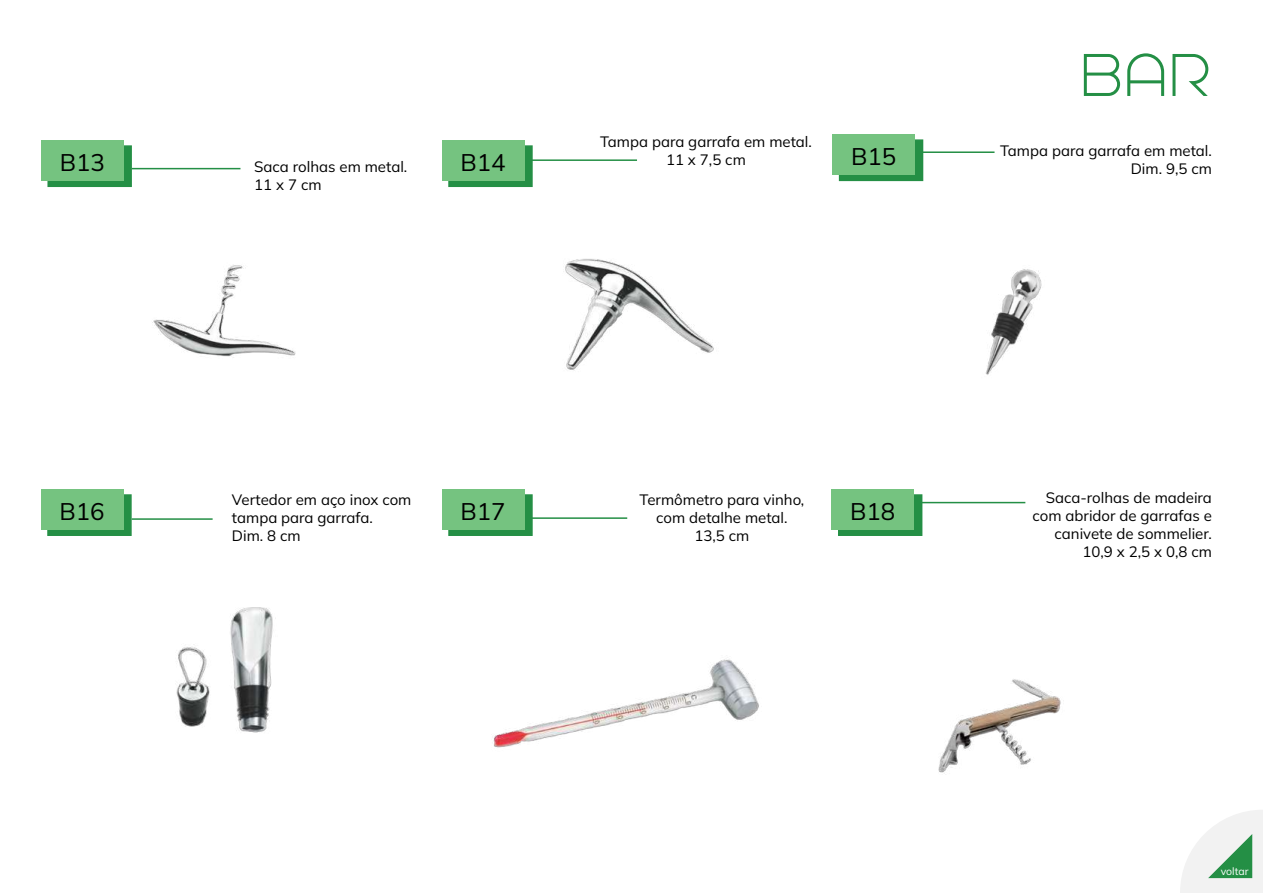
<style>
.page{position:relative;width:1263px;height:893px;background:#fff}
.page>*{position:absolute;margin:0;border:0;box-sizing:border-box;transform-origin:0 0}
.t1{font:60px "Cities Typeface";color:#248f45}
.t2{font:200 24px "Mulish";color:#000}
.t3{font:200 15px/18px "Mulish";color:#000;text-align:center}
.t4{font:200 10.5px "Mulish";color:#fff}
</style>
<div class="page">
<svg style="left:1180px;top:810px;width:83px;height:83px"></svg>
<img style="left:132px;top:168px;width:164px;height:190px">
<img style="left:176px;top:607px;width:100px;height:126px">
<img style="left:563px;top:258px;width:151px;height:113px">
<img style="left:493px;top:659px;width:266px;height:89px">
<img style="left:850px;top:152px;width:192px;height:223px">
<img style="left:938px;top:679px;width:274px;height:163px">
<div style="left:839px;top:139px;width:84px;height:42px;background:#248f45"></div>
<div style="left:832px;top:134px;width:83px;height:41px;background:#75c380"></div>
<hr style="left:923px;top:151px;width:71px;height:2px;background:#248f45">
<div style="left:838px;top:494px;width:84px;height:42px;background:linear-gradient(to right,#248f45,#248f45);border:2px solid #248f45"></div>
<div style="left:831px;top:489px;width:83px;height:40px;background:#75c380"></div>
<hr style="left:922px;top:502px;width:103px;height:1px;background:#248f45">
<svg style="left:448px;top:145px;width:85px;height:42px"></svg>
<div style="left:442px;top:140px;width:82px;height:40px;background:#75c380"></div>
<hr style="left:527px;top:159px;width:110px;height:2px;background:#248f45">
<svg style="left:448px;top:494px;width:85px;height:42px"></svg>
<div style="left:442px;top:489px;width:82px;height:40px;background:#75c380"></div>
<hr style="left:527px;top:517px;width:100px;height:2px;background:#248f45">
<div style="left:47px;top:145px;width:85px;height:42px;background:linear-gradient(to right,#248f45,#248f45);border:2px solid #248f45"></div>
<div style="left:41px;top:140px;width:83px;height:40px;background:#75c380"></div>
<hr style="left:132px;top:168px;width:108px;height:1px;background:#248f45">
<div style="left:47px;top:494px;width:85px;height:42px;background:linear-gradient(to right,#248f45,#248f45);border:2px solid #248f45"></div>
<div style="left:41px;top:489px;width:83px;height:40px;background:#75c380"></div>
<hr style="left:132px;top:518px;width:81px;height:2px;background:#248f45">
<h2 class="t2" style="left:60px;top:146px;width:47px">B13</h2>
<h2 class="t2" style="left:59px;top:495px;width:47px">B16</h2>
<p class="t3" style="left:254px;top:157px;width:155px;text-align:left">Saca rolhas em metal.<br>11 x 7 cm</p>
<h2 class="t2" style="left:460px;top:146px;width:47px">B14</h2>
<p class="t3" style="left:600px;top:133px;width:213px">Tampa para garrafa em metal.<br>11 x 7,5 cm</p>
<h2 class="t2" style="left:851px;top:140px;width:47px">B15</h2>
<h1 class="t1" style="left:1079px;top:41px;width:134px">BAR</h1>
<p class="t3" style="left:1000px;top:141px;width:213px;text-align:right">Tampa para garrafa em metal.<br>Dim. 9,5 cm</p>
<p class="t3" style="left:232px;top:490px;width:181px;text-align:left">Vertedor em aço inox com tampa para garrafa.<br>Dim. 8 cm</p>
<h2 class="t2" style="left:460px;top:495px;width:47px">B17</h2>
<p class="t3" style="left:639px;top:490px;width:166px">Termômetro para vinho, com detalhe metal.<br>13,5 cm</p>
<h2 class="t2" style="left:850px;top:495px;width:47px">B18</h2>
<p class="t3" style="left:1033px;top:488px;width:181px;text-align:right">Saca-rolhas de madeira com abridor de garrafas e canivete de sommelier.<br>10,9 x 2,5 x 0,8 cm</p>
<p class="t4" style="left:1221px;top:864px;width:29px">voltar</p>
</div>
